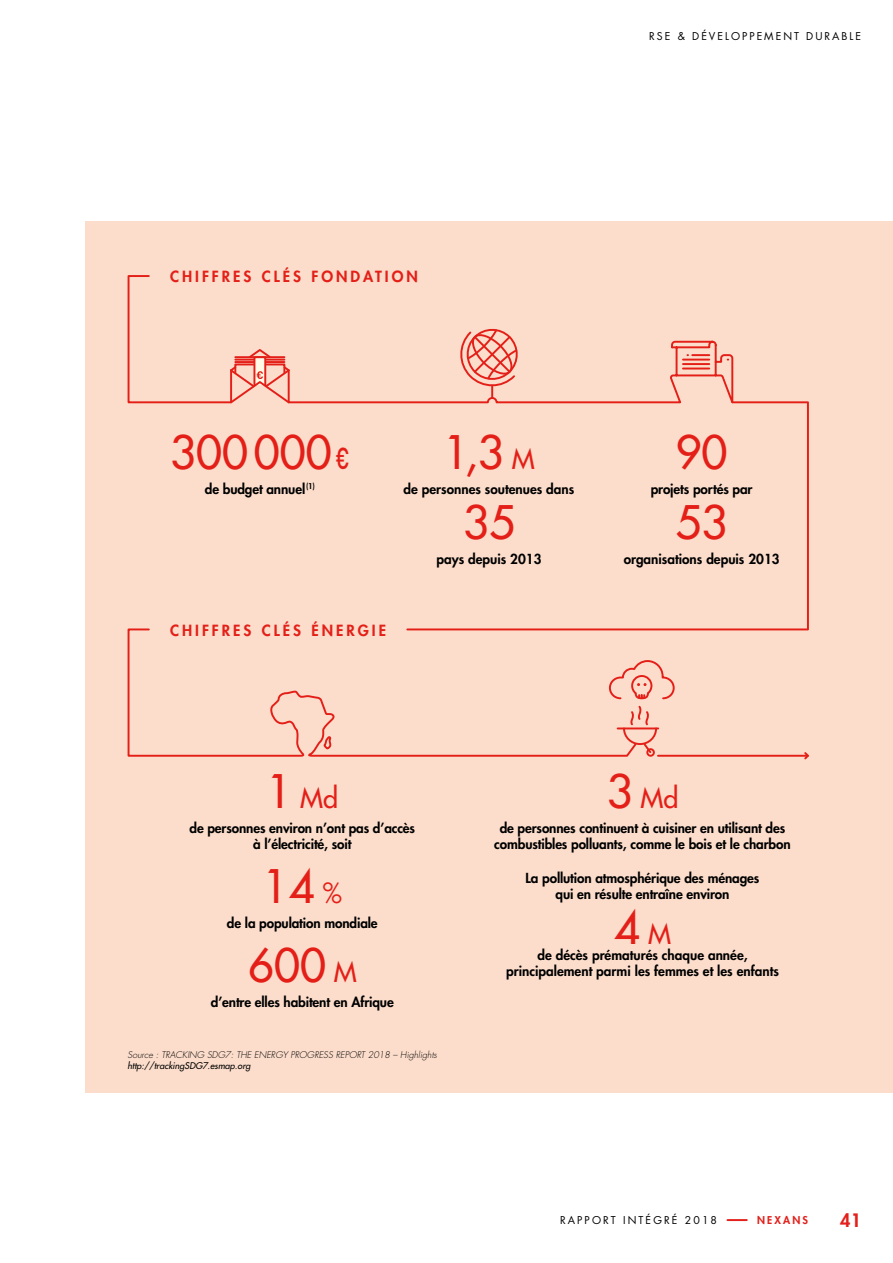
<style>
.page{position:relative;width:893px;height:1263px;background:#fff}
.page>*{position:absolute;margin:0;border:0;box-sizing:border-box;transform-origin:0 0}
.t1{font:45px "Futura";color:#e41f18}
.t2{font:27px "Futura";color:#e41f18}
.t3{font:800 18px "Futura";color:#e3201b}
.t4{font:800 15px "Futura";letter-spacing:.2em;color:#e41f18}
.t5{font:800 13.5px/16.2px "Futura";letter-spacing:-.01em;color:#000;text-align:center}
.t6{font:10.5px "Futura";letter-spacing:.19em;color:#000}
.t7{font:800 10.5px "Futura";letter-spacing:.2em;color:#e3201b}
.t8{font:italic 300 9px "Futura";color:#000}
.t9{font:italic 9px "Futura";color:#000}
.s1{font-family:"DIN Pro";font-weight:500;font-size:30px}
.s2{font-size:27px}
.s3{font-size:45px}
</style>
<div class="page">
<hr style="left:727px;top:1219px;width:20px;height:2px;background:#e3201b">
<div style="left:85px;top:221px;width:808px;height:871px;background:#fcddcb"></div>
<svg style="left:802px;top:752px;width:7px;height:8px"></svg>
<svg style="left:638px;top:401px;width:171px;height:230px"></svg>
<svg style="left:127px;top:628px;width:511px;height:129px"></svg>
<svg style="left:127px;top:275px;width:607px;height:138px"></svg>
<div style="left:646px;top:748px;width:9px;height:9px;border:2px solid #e41f18;border-radius:50%"></div>
<svg style="left:608px;top:659px;width:68px;height:96px"></svg>
<hr style="left:658px;top:755px;width:150px;height:2px;background:#e41f18">
<p class="t6" style="left:649px;top:29px;width:213px">RSE &amp; DÉVELOPPEMENT DURABLE</p>
<p class="t4" style="left:170px;top:267px;width:249px">CHIFFRES CLÉS FONDATION</p>
<h1 class="t1" style="left:170px;top:424px;width:181px">300000<span class="s1">€</span></h1>
<p class="t5" style="left:205px;top:481px;width:111px">de budget annuel<sup>(1)</sup></p>
<h1 class="t1" style="left:443px;top:424px;width:93px">1,3 <span class="s2">M</span></h1>
<p class="t5" style="left:404px;top:481px;width:172px">de personnes soutenues dans</p>
<h1 class="t1" style="left:463px;top:494px;width:54px">35</h1>
<p class="t5" style="left:436px;top:550px;width:107px">pays depuis 2013</p>
<p class="t4" style="left:170px;top:621px;width:217px">CHIFFRES CLÉS ÉNERGIE</p>
<h1 class="t1" style="left:676px;top:424px;width:54px">90</h1>
<p class="t5" style="left:651px;top:481px;width:103px">projets portés par</p>
<h1 class="t1" style="left:676px;top:494px;width:54px">53</h1>
<p class="t5" style="left:624px;top:550px;width:157px">organisations depuis 2013</p>
<h2 class="t2" style="left:266px;top:781px;width:73px"><span class="s3">1</span> Md</h2>
<p class="t5" style="left:189px;top:820px;width:227px">de personnes environ n’ont pas d’accès à l’électricité, soit</p>
<h1 class="t1" style="left:263px;top:858px;width:80px">14 <span class="s2">%</span></h1>
<p class="t5" style="left:227px;top:915px;width:152px">de la population mondiale</p>
<h1 class="t1" style="left:248px;top:937px;width:110px">600 <span class="s2">M</span></h1>
<p class="t5" style="left:211px;top:994px;width:184px">d’entre elles habitent en Afrique</p>
<p class="t8" style="left:128px;top:1049px;width:311px">Source : TRACKING SDG7: THE ENERGY PROGRESS REPORT 2018 – Highlights</p>
<p class="t9" style="left:128px;top:1060px;width:125px">http://trackingSDG7.esmap.org</p>
<h2 class="t2" style="left:607px;top:781px;width:73px"><span class="s3">3</span> Md</h2>
<p class="t5" style="left:494px;top:820px;width:298px">de personnes continuent à cuisiner en utilisant des combustibles polluants, comme le bois et le charbon</p>
<p class="t5" style="left:526px;top:869px;width:235px">La pollution atmosphérique des ménages qui en résulte entraîne environ</p>
<h1 class="t1" style="left:614px;top:899px;width:58px">4 <span class="s2">M</span></h1>
<p class="t5" style="left:506px;top:947px;width:274px">de décès prématurés chaque année, principalement parmi les femmes et les enfants</p>
<p class="t6" style="left:560px;top:1214px;width:159px">RAPPORT INTÉGRÉ 2018</p>
<p class="t7" style="left:757px;top:1214px;width:52px">NEXANS</p>
<h3 class="t3" style="left:840px;top:1209px;width:22px">41</h3>
</div>
